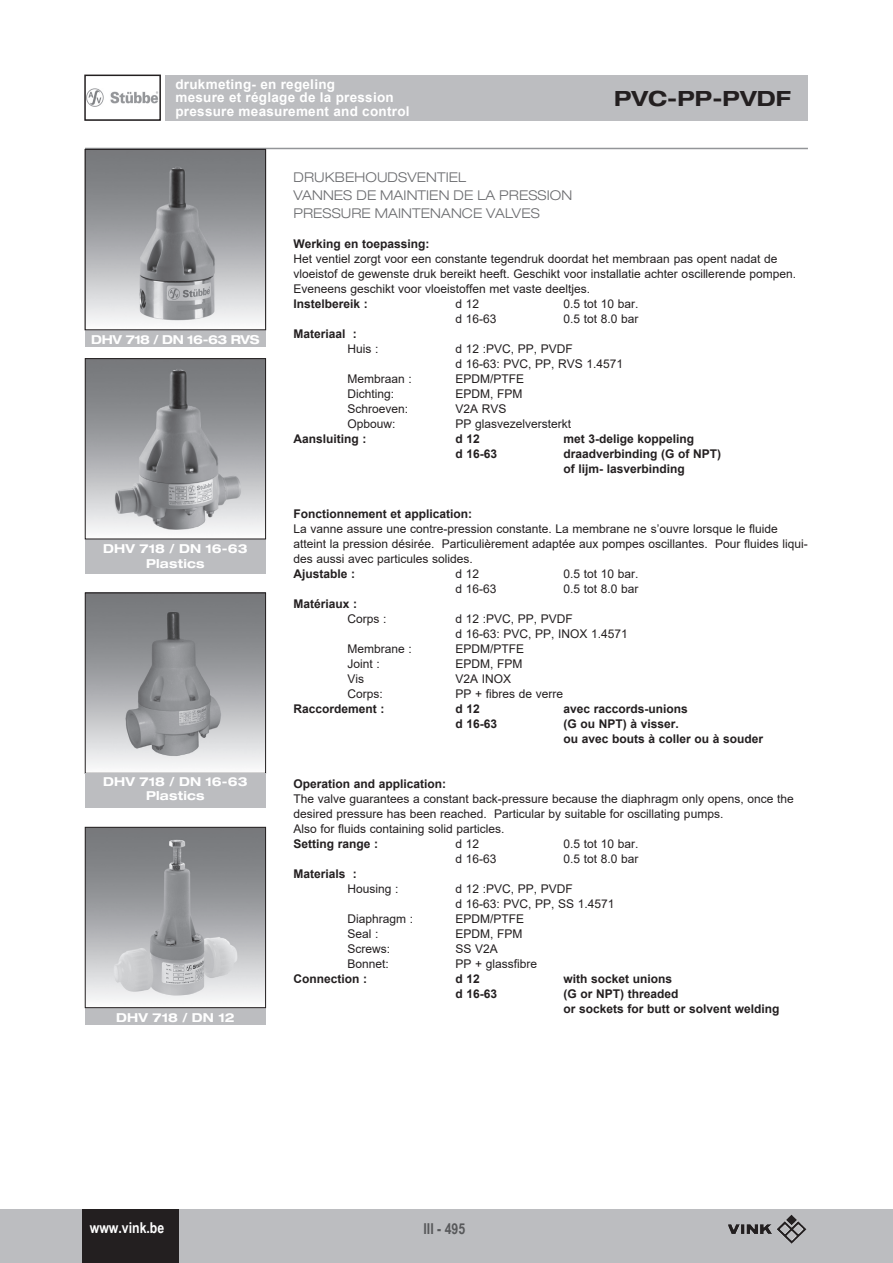
<style>
.page{position:relative;width:893px;height:1263px;background:#fff}
.page>*{position:absolute;margin:0;border:0;box-sizing:border-box;transform-origin:0 0}
.t1{font:700 expanded 21px "Helvetica Neue LT";color:#231f20}
.t2{font:700 15px "Arial Narrow";color:#fff}
.t3{font:700 15px "Arial Narrow";color:#57585a}
.t4{font:300 expanded 13.5px/18px "Helvetica Neue LT";letter-spacing:.01em;color:#6c6d70}
.t5{font:700 13.5px/13.5px "Arial";letter-spacing:.02em;color:#fff}
.t6{font:700 expanded 12.3px/14.4px "Helvetica Neue LT";letter-spacing:.005em;color:#fff;text-align:center}
.t7{font:700 expanded 12.3px "Helvetica Neue LT";letter-spacing:-.035em;color:#fff}
.t8{font:12px/15px "Arial";color:#231f20}
.t9{font:700 12px/15px "Arial";color:#231f20}
</style>
<div class="page">
<div style="left:0;top:1209px;width:893px;height:54px;background:#bcbdc0"></div>
<div style="left:82px;top:1209px;width:96px;height:54px;background:#231f20"></div>
<div style="left:166px;top:75px;width:642px;height:45px;background:#bcbdc0"></div>
<img style="left:87px;top:89px;width:71px;height:17px">
<div style="left:84px;top:75px;width:77px;height:46px;border:2px solid #231f20"></div>
<hr style="left:85px;top:148px;width:723px;height:1px;background:#939598">
<img style="left:777px;top:1214px;width:29px;height:30px">
<div style="left:85px;top:330px;width:181px;height:17px;background:#bcbdc0"></div>
<img style="left:87px;top:151px;width:177px;height:172px">
<div style="left:85px;top:149px;width:181px;height:181px;border:1px solid #231f20"></div>
<div style="left:85px;top:539px;width:181px;height:34px;background:#bcbdc0"></div>
<img style="left:87px;top:360px;width:177px;height:172px">
<div style="left:85px;top:358px;width:181px;height:181px;border:1px solid #231f20"></div>
<img style="left:87px;top:595px;width:177px;height:171px">
<div style="left:85px;top:593px;width:181px;height:180px;border:1px solid #231f20"></div>
<div style="left:85px;top:1008px;width:181px;height:17px;background:#bcbdc0"></div>
<img style="left:87px;top:829px;width:177px;height:171px">
<div style="left:85px;top:827px;width:181px;height:181px;border:1px solid #231f20"></div>
<div style="left:85px;top:773px;width:181px;height:34px;background:#bcbdc0"></div>
<p class="t5" style="left:175px;top:77px;width:236px">drukmeting- en regeling<br>mesure et réglage de la pression pressure measurement and control</p>
<h1 class="t1" style="left:614px;top:85px;width:178px">PVC-PP-PVDF</h1>
<p class="t7" style="left:91px;top:332px;width:170px">DHV 718 / DN 16-63 RVS</p>
<p class="t6" style="left:103px;top:541px;width:146px">DHV 718 / DN 16-63<br>Plastics</p>
<p class="t6" style="left:103px;top:774px;width:146px">DHV 718 / DN 16-63<br>Plastics</p>
<p class="t6" style="left:116px;top:1010px;width:120px">DHV 718 / DN 12</p>
<p class="t4" style="left:293px;top:168px;width:280px">DRUKBEHOUDSVENTIEL<br>VANNES DE MAINTIEN DE LA PRESSION<br>PRESSURE MAINTENANCE VALVES</p>
<p class="t9" style="left:293px;top:236px;width:138px">Werking en toepassing:</p>
<p class="t8" style="left:293px;top:251px;width:504px">Het ventiel zorgt voor een constante tegendruk doordat het membraan pas opent nadat de vloeistof de gewenste druk bereikt heeft. Geschikt voor installatie achter oscillerende pompen.<br>Eveneens geschikt voor vloeistoffen met vaste deeltjes.</p>
<p class="t9" style="left:293px;top:296px;width:76px">Instelbereik :</p>
<p class="t8" style="left:455px;top:296px;width:25px">d 12</p>
<p class="t8" style="left:563px;top:296px;width:77px">0.5 tot 10 bar.</p>
<p class="t8" style="left:455px;top:311px;width:43px">d 16-63</p>
<p class="t8" style="left:563px;top:311px;width:77px">0.5 tot 8.0 bar</p>
<p class="t9" style="left:293px;top:326px;width:65px">Materiaal :</p>
<p class="t8" style="left:347px;top:341px;width:33px">Huis :</p>
<p class="t8" style="left:455px;top:341px;width:169px">d 12 :PVC, PP, PVDF<br>d 16-63: PVC, PP, RVS 1.4571</p>
<p class="t8" style="left:347px;top:371px;width:66px">Membraan :</p>
<p class="t8" style="left:455px;top:371px;width:70px">EPDM/PTFE</p>
<p class="t8" style="left:347px;top:386px;width:48px">Dichting:</p>
<p class="t8" style="left:455px;top:386px;width:69px">EPDM, FPM</p>
<p class="t8" style="left:347px;top:401px;width:62px">Schroeven:</p>
<p class="t8" style="left:455px;top:401px;width:53px">V2A RVS</p>
<p class="t8" style="left:347px;top:416px;width:50px">Opbouw:</p>
<p class="t8" style="left:455px;top:416px;width:117px">PP glasvezelversterkt</p>
<p class="t9" style="left:293px;top:431px;width:74px">Aansluiting :</p>
<p class="t9" style="left:455px;top:431px;width:26px">d 12</p>
<p class="t9" style="left:563px;top:431px;width:132px">met 3-delige koppeling</p>
<p class="t9" style="left:455px;top:446px;width:43px">d 16-63</p>
<p class="t9" style="left:563px;top:446px;width:159px">draadverbinding (G of NPT) of lijm- lasverbinding</p>
<p class="t9" style="left:293px;top:506px;width:180px">Fonctionnement et application:</p>
<p class="t8" style="left:293px;top:521px;width:516px">La vanne assure une contre-pression constante. La membrane ne s’ouvre lorsque le fluide atteint la pression désirée. Particulièrement adaptée aux pompes oscillantes. Pour fluides liqui&shy;des aussi avec particules solides.</p>
<p class="t9" style="left:293px;top:566px;width:63px">Ajustable :</p>
<p class="t8" style="left:455px;top:566px;width:25px">d 12</p>
<p class="t8" style="left:563px;top:566px;width:77px">0.5 tot 10 bar.</p>
<p class="t8" style="left:455px;top:581px;width:43px">d 16-63</p>
<p class="t8" style="left:563px;top:581px;width:77px">0.5 tot 8.0 bar</p>
<p class="t9" style="left:293px;top:596px;width:65px">Matériaux :</p>
<p class="t8" style="left:347px;top:611px;width:41px">Corps :</p>
<p class="t8" style="left:455px;top:611px;width:174px">d 12 :PVC, PP, PVDF<br>d 16-63: PVC, PP, INOX 1.4571</p>
<p class="t8" style="left:347px;top:641px;width:66px">Membrane :</p>
<p class="t8" style="left:455px;top:641px;width:70px">EPDM/PTFE</p>
<p class="t8" style="left:347px;top:656px;width:34px">Joint :</p>
<p class="t8" style="left:455px;top:656px;width:69px">EPDM, FPM</p>
<p class="t8" style="left:347px;top:671px;width:18px">Vis</p>
<p class="t8" style="left:455px;top:671px;width:57px">V2A INOX</p>
<p class="t8" style="left:347px;top:686px;width:37px">Corps:</p>
<p class="t8" style="left:455px;top:686px;width:109px">PP + fibres de verre</p>
<p class="t9" style="left:293px;top:701px;width:93px">Raccordement :</p>
<p class="t9" style="left:455px;top:701px;width:26px">d 12</p>
<p class="t9" style="left:563px;top:701px;width:126px">avec raccords-unions</p>
<p class="t9" style="left:455px;top:716px;width:43px">d 16-63</p>
<p class="t9" style="left:563px;top:716px;width:201px">(G ou NPT) à visser.<br>ou avec bouts à coller ou à souder</p>
<p class="t9" style="left:293px;top:776px;width:154px">Operation and application:</p>
<p class="t8" style="left:293px;top:791px;width:502px">The valve guarantees a constant back-pressure because the diaphragm only opens, once the desired pressure has been reached. Particular by suitable for oscillating pumps.<br>Also for fluids containing solid particles.</p>
<p class="t9" style="left:293px;top:836px;width:86px">Setting range :</p>
<p class="t8" style="left:455px;top:836px;width:25px">d 12</p>
<p class="t8" style="left:563px;top:836px;width:77px">0.5 tot 10 bar.</p>
<p class="t8" style="left:455px;top:851px;width:43px">d 16-63</p>
<p class="t8" style="left:563px;top:851px;width:77px">0.5 tot 8.0 bar</p>
<p class="t9" style="left:293px;top:866px;width:65px">Materials :</p>
<p class="t8" style="left:347px;top:881px;width:53px">Housing :</p>
<p class="t8" style="left:455px;top:881px;width:161px">d 12 :PVC, PP, PVDF<br>d 16-63: PVC, PP, SS 1.4571</p>
<p class="t8" style="left:347px;top:911px;width:67px">Diaphragm :</p>
<p class="t8" style="left:455px;top:911px;width:70px">EPDM/PTFE</p>
<p class="t8" style="left:347px;top:926px;width:33px">Seal :</p>
<p class="t8" style="left:455px;top:926px;width:69px">EPDM, FPM</p>
<p class="t8" style="left:347px;top:941px;width:44px">Screws:</p>
<p class="t8" style="left:455px;top:941px;width:44px">SS V2A</p>
<p class="t8" style="left:347px;top:956px;width:43px">Bonnet:</p>
<p class="t8" style="left:455px;top:956px;width:83px">PP + glassfibre</p>
<p class="t9" style="left:293px;top:971px;width:75px">Connection :</p>
<p class="t9" style="left:455px;top:971px;width:26px">d 12</p>
<p class="t9" style="left:563px;top:971px;width:110px">with socket unions</p>
<p class="t9" style="left:455px;top:986px;width:43px">d 16-63</p>
<p class="t9" style="left:563px;top:986px;width:218px">(G or NPT) threaded<br>or sockets for butt or solvent welding</p>
<p class="t4" style="left:293px;top:168px;width:77px">HARD PVC<br>PVC RIGI</p>
<p class="t4" style="left:401px;top:186px;width:156px">GRIS FONCÉ RAL 7011</p>
<p class="t4" style="left:293px;top:204px;width:48px">U-PVC</p>
<p class="t4" style="left:401px;top:204px;width:152px">DARK GREY RAL 7011</p>
<p class="t8" style="left:293px;top:251px;width:142px">L = 5 m, g adde uitvoering</p>
<p class="t2" style="left:90px;top:1216px;width:76px">www.vink.be</p>
<p class="t3" style="left:423px;top:1217px;width:43px">III - 495</p>
</div>
